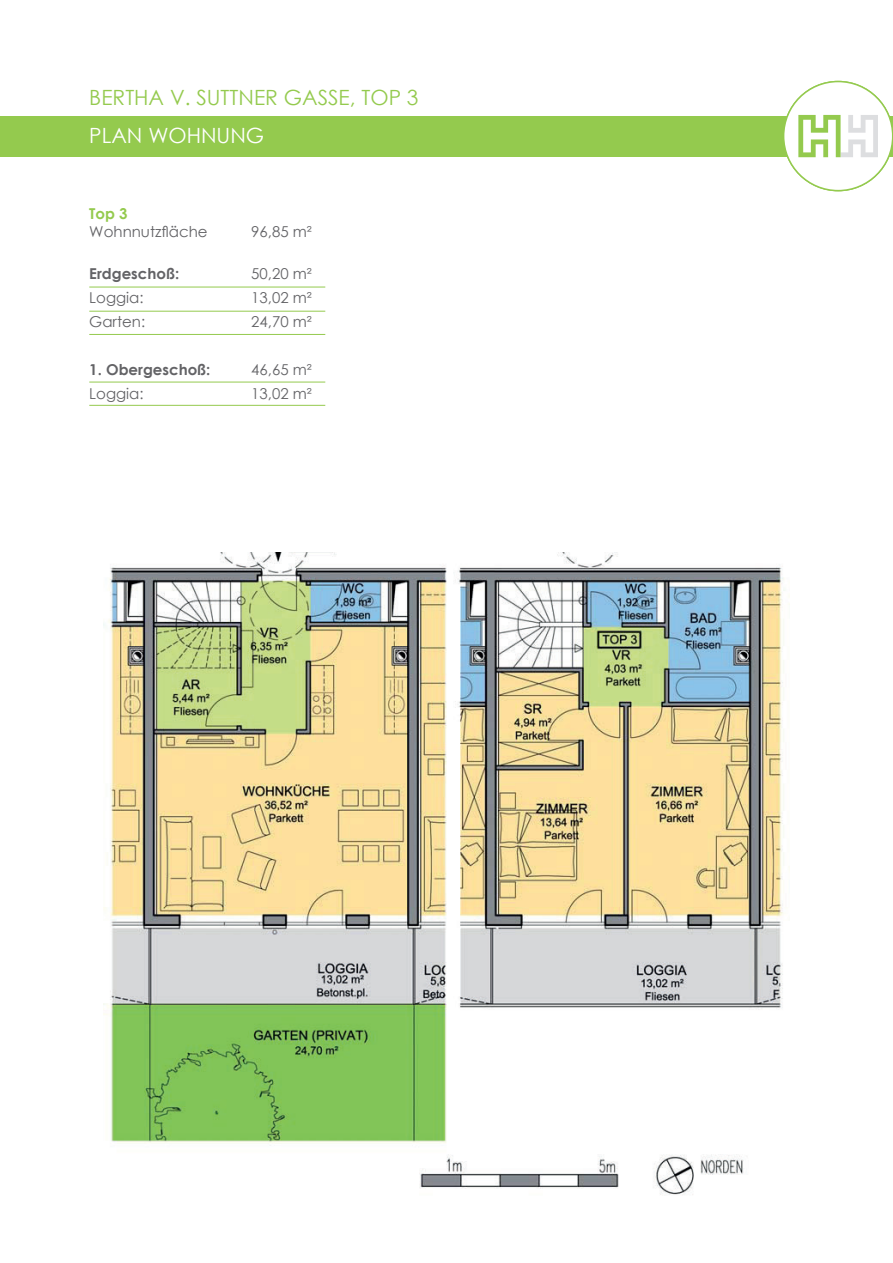
<style>
.page{position:relative;width:893px;height:1263px;background:#fff}
.page>*{position:absolute;margin:0;border:0;box-sizing:border-box;transform-origin:0 0}
.t1{font:21px "Century Gothic";color:#94ca4e}
.t2{font:21px "Century Gothic";color:#fff}
.t3{font:15px "Century Gothic";color:#636366}
.t4{font:700 15px "Century Gothic";color:#636366}
.t5{font:700 15px "Century Gothic";color:#94ca4e}
</style>
<div class="page">
<div style="left:0;top:116px;width:893px;height:40px;background:#94ca4e"></div>
<div style="left:784px;top:82px;width:109px;height:109px;background:#fff;border-radius:50%"></div>
<div style="left:783px;top:81px;width:110px;height:110px;border:2px solid #94ca4e;border-radius:50%"></div>
<svg style="left:798px;top:115px;width:80px;height:42px"></svg>
<hr style="left:89px;top:287px;width:236px;height:1px;background:#94ca4e">
<hr style="left:89px;top:311px;width:236px;height:1px;background:#94ca4e">
<hr style="left:89px;top:334px;width:236px;height:1px;background:#94ca4e">
<hr style="left:89px;top:382px;width:236px;height:1px;background:#94ca4e">
<hr style="left:89px;top:405px;width:236px;height:1px;background:#94ca4e">
<img style="left:103px;top:552px;width:687px;height:643px">
<h1 class="t1" style="left:89px;top:83px;width:331px">BERTHA V. SUTTNER GASSE, TOP 3</h1>
<h1 class="t2" style="left:89px;top:121px;width:176px">PLAN WOHNUNG</h1>
<p class="t5" style="left:89px;top:202px;width:40px">Top 3</p>
<p class="t3" style="left:89px;top:221px;width:120px">Wohnnutzfläche</p>
<p class="t3" style="left:251px;top:221px;width:62px">96,85 m²</p>
<p class="t4" style="left:89px;top:262px;width:92px">Erdgeschoß:</p>
<p class="t3" style="left:251px;top:263px;width:62px">50,20 m²</p>
<p class="t3" style="left:89px;top:287px;width:56px">Loggia:</p>
<p class="t3" style="left:251px;top:287px;width:62px">13,02 m²</p>
<p class="t3" style="left:89px;top:311px;width:57px">Garten:</p>
<p class="t3" style="left:251px;top:311px;width:62px">24,70 m²</p>
<p class="t4" style="left:89px;top:358px;width:123px">1. Obergeschoß:</p>
<p class="t3" style="left:251px;top:359px;width:62px">46,65 m²</p>
<p class="t3" style="left:89px;top:383px;width:56px">Loggia:</p>
<p class="t3" style="left:251px;top:383px;width:62px">13,02 m²</p>
</div>
